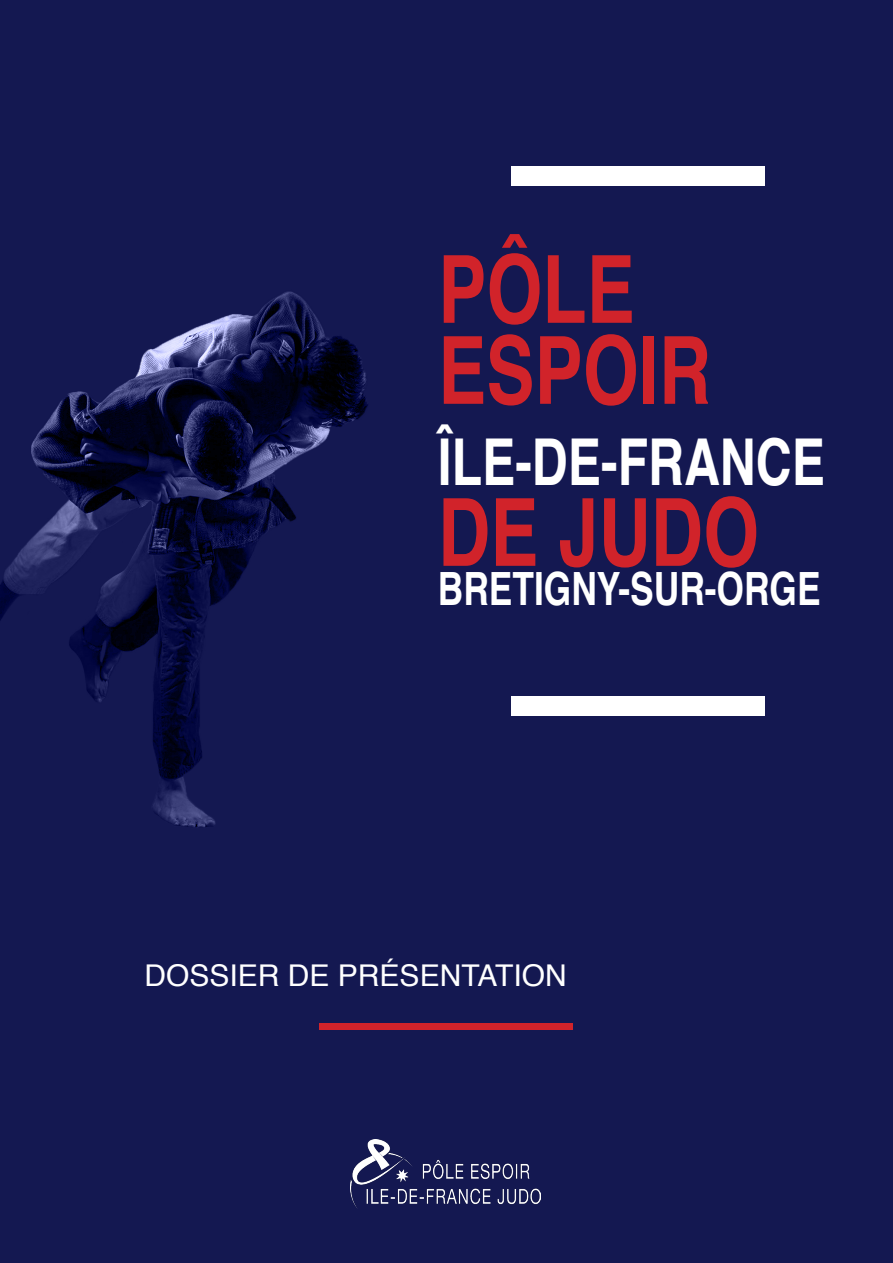
<style>
.page{position:relative;width:893px;height:1263px;background:#141851}
.page>*{position:absolute;margin:0;border:0;box-sizing:border-box;transform-origin:0 0}
.t1{font:700 93.75px/81px "Helvetica";color:#d1232a;scale:.77 1}
.t2{font:700 64.65px "Helvetica";color:#fff;scale:.77 1}
.t3{font:700 45.9px "Helvetica";color:#fff;scale:.77 1}
.t4{font:30px "Helvetica";color:#fff}
</style>
<div class="page">
<img style="left:350px;top:1139px;width:190px;height:69px">
<div style="left:512px;top:167px;width:253px;height:19px;background:#fff"></div>
<div style="left:512px;top:696px;width:253px;height:20px;background:#fff"></div>
<div style="left:320px;top:1023px;width:253px;height:6px;background:#d1232a"></div>
<img style="left:0;top:291px;width:512px;height:536px">
<p class="t1" style="left:438px;top:250px;width:356px">PÔLE<br>ESPOIR</p>
<p class="t2" style="left:438px;top:410px;width:504px">ÎLE-DE-FRANCE</p>
<p class="t1" style="left:438px;top:493px;width:418px">DE JUDO</p>
<p class="t3" style="left:438px;top:552px;width:498px">BRETIGNY-SUR-ORGE</p>
<p class="t4" style="left:145px;top:952px;width:424px">DOSSIER DE PRÉSENTATION</p>
</div>
